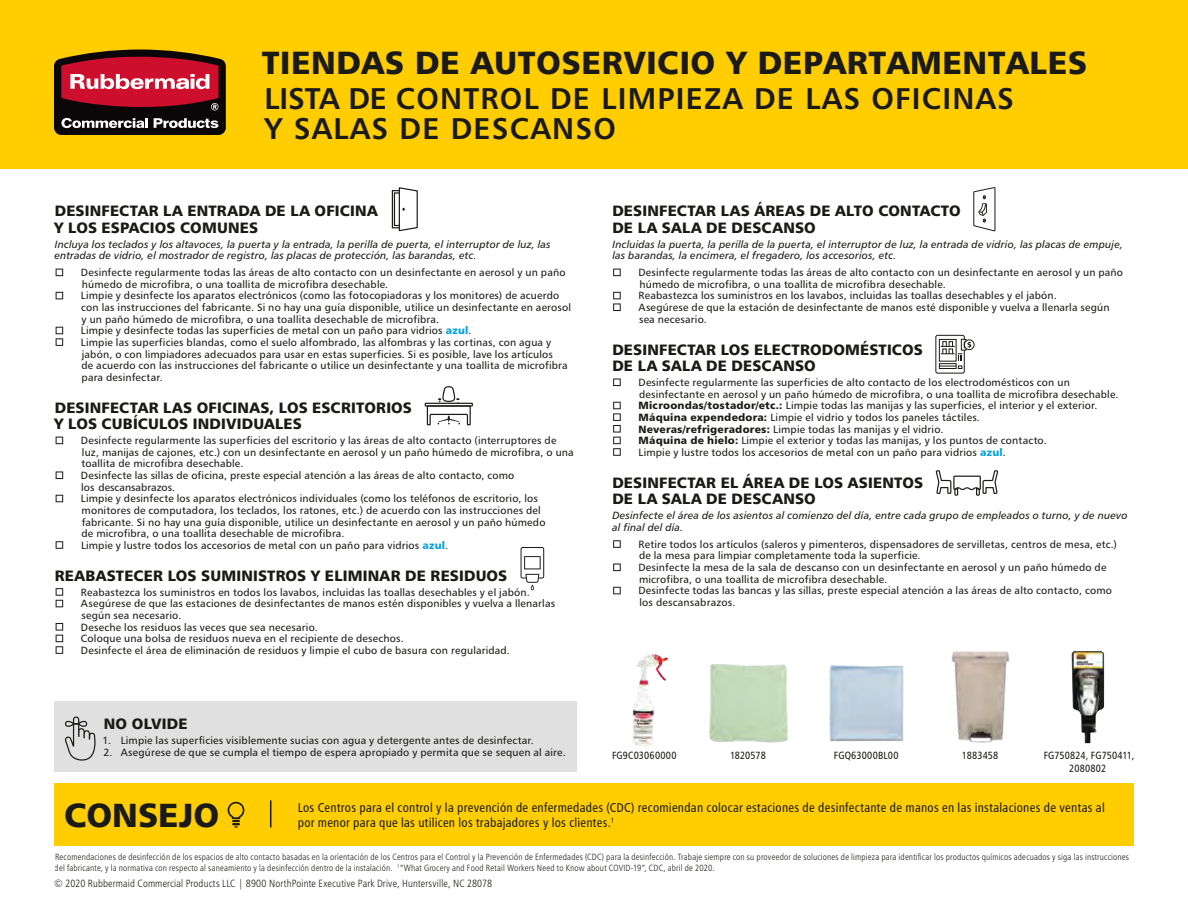
<style>
.page{position:relative;width:1188px;height:918px;background:#fff}
.page>*{position:absolute;margin:0;border:0;box-sizing:border-box;transform-origin:0 0}
.t1{font:33.45px "Humanist 777 BT Black B";color:#1a1a17}
.t2{font:32.1px "Humanist 777 BT Black B";letter-spacing:.02em;color:#1a1a17}
.t3{font:30px/30.3px "Humanist 777 BT Bold B";letter-spacing:.04em;color:#1a1a17}
.t4{font:15px/16.5px "Humanist 777 BT Black B";letter-spacing:.01em;color:#1a1a17}
.t5{font:12.75px/15.3px "Humanist 777 BT Roman Condensed B";letter-spacing:.02em;color:#1a1a17}
.t6{font:10.5px/11.6px "Humanist 777 BT Roman B";letter-spacing:.015em;color:#1a1a17}
.t7{font:10.5px/11.6px "Humanist 777 BT Italic B";letter-spacing:.015em;color:#1a1a17}
.t8{font:10.5px "Humanist 777 BT Light Condensed B";letter-spacing:.015em;color:#1a1a17}
.t9{font:10.5px/12.6px "Humanist 777 BT Roman Condensed B";letter-spacing:.015em;color:#1a1a17;text-align:center}
.t10{font:10.5px "Humanist 777 BT Roman Condensed B";letter-spacing:-.005em;color:#1a1a17}
.t11{font:9px/10.8px "Humanist 777 BT Light Condensed B";letter-spacing:.02em;color:#1a1a17}
.s1{font-family:"Humanist 777 BT Black B";color:#00a1e2}
.s2{font-family:"Humanist 777 BT Black B"}
</style>
<div class="page">
<svg style="left:56px;top:269px;width:7px;height:7px"></svg>
<svg style="left:56px;top:292px;width:7px;height:7px"></svg>
<svg style="left:56px;top:327px;width:7px;height:19px"></svg>
<svg style="left:56px;top:437px;width:7px;height:7px"></svg>
<svg style="left:56px;top:471px;width:7px;height:8px"></svg>
<svg style="left:56px;top:495px;width:7px;height:7px"></svg>
<svg style="left:56px;top:541px;width:7px;height:8px"></svg>
<svg style="left:56px;top:588px;width:7px;height:19px"></svg>
<svg style="left:56px;top:623px;width:7px;height:31px"></svg>
<svg style="left:613px;top:269px;width:8px;height:7px"></svg>
<svg style="left:613px;top:292px;width:8px;height:19px"></svg>
<svg style="left:613px;top:378px;width:8px;height:8px"></svg>
<svg style="left:613px;top:402px;width:8px;height:54px"></svg>
<svg style="left:613px;top:540px;width:8px;height:8px"></svg>
<svg style="left:613px;top:564px;width:8px;height:7px"></svg>
<svg style="left:613px;top:587px;width:8px;height:7px"></svg>
<div style="left:425px;top:403px;width:48px;height:4px;border:1px solid #1a1a17"></div>
<svg style="left:426px;top:386px;width:45px;height:39px"></svg>
<div style="left:0;top:0;width:1188px;height:169px;background:#ffcd00"></div>
<svg style="left:54px;top:50px;width:172px;height:85px;background:#822f34"></svg>
<img style="left:709px;top:664px;width:79px;height:79px">
<img style="left:829px;top:665px;width:75px;height:77px">
<img style="left:632px;top:653px;width:36px;height:93px">
<img style="left:951px;top:651px;width:59px;height:92px">
<img style="left:1071px;top:651px;width:33px;height:92px">
<div style="left:54px;top:784px;width:1080px;height:62px;background:#ffcd00"></div>
<div style="left:935px;top:335px;width:30px;height:39px;border:1px solid #1a1a17;border-radius:2px"></div>
<div style="left:964px;top:339px;width:11px;height:11px;border:1px solid #1a1a17;border-radius:50%"></div>
<svg style="left:939px;top:338px;width:32px;height:31px"></svg>
<div style="left:392px;top:190px;width:8px;height:38px;border:1px solid #1a1a17"></div>
<div style="left:394px;top:192px;width:6px;height:34px;border:1px solid #1a1a17"></div>
<svg style="left:398px;top:187px;width:20px;height:45px"></svg>
<svg style="left:973px;top:187px;width:23px;height:45px"></svg>
<svg style="left:936px;top:470px;width:62px;height:26px"></svg>
<svg style="left:520px;top:547px;width:25px;height:43px"></svg>
<div style="left:54px;top:701px;width:522px;height:71px;background:#dfe0df"></div>
<svg style="left:65px;top:717px;width:31px;height:44px"></svg>
<svg style="left:270px;top:800px;width:1px;height:27px"></svg>
<svg style="left:228px;top:802px;width:16px;height:26px"></svg>
<h2 class="t2" style="left:262px;top:42px;width:827px">TIENDAS DE AUTOSERVICIO Y DEPARTAMENTALES</h2>
<h3 class="t3" style="left:264px;top:83px;width:751px">LISTA DE CONTROL DE LIMPIEZA DE LAS OFICINAS<br>Y SALAS DE DESCANSO</h3>
<h3 class="t4" style="left:54px;top:202px;width:325px">DESINFECTAR LA ENTRADA DE LA OFICINA<br>Y LOS ESPACIOS COMUNES</h3>
<p class="t7" style="left:54px;top:238px;width:498px">Incluya los teclados y los altavoces, la puerta y la entrada, la perilla de puerta, el interruptor de luz, las entradas de vidrio, el mostrador de registro, las placas de protección, las barandas, etc.</p>
<p class="t6" style="left:81px;top:267px;width:492px">Desinfecte regularmente todas las áreas de alto contacto con un desinfectante en aerosol y un paño húmedo de microfibra, o una toallita de microfibra desechable.<br>Limpie y desinfecte los aparatos electrónicos (como las fotocopiadoras y los monitores) de acuerdo con las instrucciones del fabricante. Si no hay una guía disponible, utilice un desinfectante en aerosol y un paño húmedo de microfibra, o una toallita desechable de microfibra.<br>Limpie y desinfecte todas las superficies de metal con un paño para vidrios <span class="s1">azul</span>.<br>Limpie las superficies blandas, como el suelo alfombrado, las alfombras y las cortinas, con agua y jabón, o con limpiadores adecuados para usar en estas superficies. Si es posible, lave los artículos<br>de acuerdo con las instrucciones del fabricante o utilice un desinfectante y una toallita de microfibra para desinfectar.</p>
<h3 class="t4" style="left:54px;top:399px;width:359px">DESINFECTAR LAS OFICINAS, LOS ESCRITORIOS<br>Y LOS CUBÍCULOS INDIVIDUALES</h3>
<p class="t6" style="left:81px;top:435px;width:494px">Desinfecte regularmente las superficies del escritorio y las áreas de alto contacto (interruptores de luz, manijas de cajones, etc.) con un desinfectante en aerosol y un paño húmedo de microfibra, o una toallita de microfibra desechable.<br>Desinfecte las sillas de oficina, preste especial atención a las áreas de alto contacto, como<br>los descansabrazos.<br>Limpie y desinfecte los aparatos electrónicos individuales (como los teléfonos de escritorio, los monitores de computadora, los teclados, los ratones, etc.) de acuerdo con las instrucciones del fabricante. Si no hay una guía disponible, utilice un desinfectante en aerosol y un paño húmedo<br>de microfibra, o una toallita desechable de microfibra.<br>Limpie y lustre todos los accesorios de metal con un paño para vidrios <span class="s1">azul</span>.</p>
<h3 class="t4" style="left:55px;top:567px;width:454px">REABASTECER LOS SUMINISTROS Y ELIMINAR DE RESIDUOS</h3>
<p class="t6" style="left:81px;top:586px;width:476px">Reabastezca los suministros en todos los lavabos, incluidas las toallas desechables y el jabón.<br>Asegúrese de que las estaciones de desinfectantes de manos estén disponibles y vuelva a llenarlas según sea necesario.<br>Deseche los residuos las veces que sea necesario.<br>Coloque una bolsa de residuos nueva en el recipiente de desechos.<br>Desinfecte el área de eliminación de residuos y limpie el cubo de basura con regularidad.</p>
<h3 class="t4" style="left:104px;top:715px;width:85px">NO OLVIDE</h3>
<p class="t6" style="left:103px;top:734px;width:433px">1. Limpie las superficies visiblemente sucias con agua y detergente antes de desinfectar.</p>
<p class="t6" style="left:104px;top:746px;width:464px">2. Asegúrese de que se cumpla el tiempo de espera apropiado y permita que se sequen al aire.</p>
<h3 class="t4" style="left:612px;top:202px;width:350px">DESINFECTAR LAS ÁREAS DE ALTO CONTACTO<br>DE LA SALA DE DESCANSO</h3>
<p class="t7" style="left:612px;top:238px;width:512px">Incluidas la puerta, la perilla de la puerta, el interruptor de luz, la entrada de vidrio, las placas de empuje, las barandas, la encimera, el fregadero, los accesorios, etc.</p>
<p class="t6" style="left:639px;top:267px;width:486px">Desinfecte regularmente todas las áreas de alto contacto con un desinfectante en aerosol y un paño húmedo de microfibra, o una toallita de microfibra desechable.<br>Reabastezca los suministros en los lavabos, incluidas las toallas desechables y el jabón.<br>Asegúrese de que la estación de desinfectante de manos esté disponible y vuelva a llenarla según sea necesario.</p>
<h3 class="t4" style="left:612px;top:341px;width:312px">DESINFECTAR LOS ELECTRODOMÉSTICOS<br>DE LA SALA DE DESCANSO</h3>
<p class="t6" style="left:639px;top:376px;width:481px">Desinfecte regularmente las superficies de alto contacto de los electrodomésticos con un desinfectante en aerosol y un paño húmedo de microfibra, o una toallita de microfibra desechable.<br><span class="s2">Microondas/tostador/etc.:</span> Limpie todas las manijas y las superficies, el interior y el exterior.<br><span class="s2">Máquina expendedora:</span> Limpie el vidrio y todos los paneles táctiles.<br><span class="s2">Neveras/refrigeradores:</span> Limpie todas las manijas y el vidrio.<br><span class="s2">Máquina de hielo:</span> Limpie el exterior y todas las manijas, y los puntos de contacto.<br>Limpie y lustre todos los accesorios de metal con un paño para vidrios <span class="s1">azul</span>.</p>
<h3 class="t4" style="left:612px;top:474px;width:312px">DESINFECTAR EL ÁREA DE LOS ASIENTOS<br>DE LA SALA DE DESCANSO</h3>
<p class="t7" style="left:612px;top:510px;width:517px">Desinfecte el área de los asientos al comienzo del día, entre cada grupo de empleados o turno, y de nuevo al final del día.</p>
<p class="t6" style="left:639px;top:538px;width:480px">Retire todos los artículos (saleros y pimenteros, dispensadores de servilletas, centros de mesa, etc.) de la mesa para limpiar completamente toda la superficie.<br>Desinfecte la mesa de la sala de descanso con un desinfectante en aerosol y un paño húmedo de microfibra, o una toallita de microfibra desechable.<br>Desinfecte todas las bancas y las sillas, preste especial atención a las áreas de alto contacto, como los descansabrazos.</p>
<p class="t9" style="left:612px;top:749px;width:66px">FG9C03060000</p>
<p class="t10" style="left:730px;top:749px;width:37px">1820578</p>
<p class="t9" style="left:834px;top:749px;width:66px">FGQ63000BL00</p>
<p class="t9" style="left:962px;top:749px;width:38px">1883458</p>
<p class="t9" style="left:1044px;top:749px;width:92px">FG750824, FG750411,<br>2080802</p>
<h1 class="t1" style="left:64px;top:793px;width:157px">CONSEJO</h1>
<p class="t5" style="left:298px;top:800px;width:809px">Los Centros para el control y la prevención de enfermedades (CDC) recomiendan colocar estaciones de desinfectante de manos en las instalaciones de ventas al por menor para que las utilicen los trabajadores y los clientes.<sup>1</sup></p>
<p class="t11" style="left:55px;top:852px;width:1076px">Recomendaciones de desinfección de los espacios de alto contacto basadas en la orientación de los Centros para el Control y la Prevención de Enfermedades (CDC) para la desinfección. Trabaje siempre con su proveedor de soluciones de limpieza para identificar los productos químicos adecuados y siga las instrucciones del fabricante, y la normativa con respecto al saneamiento y la desinfección dentro de la instalación. <sup>1</sup>“What Grocery and Food Retail Workers Need to Know about COVID-19”, CDC, abril de 2020.</p>
<p class="t8" style="left:54px;top:877px;width:440px">© 2020 Rubbermaid Commercial Products LLC | 8900 NorthPointe Executive Park Drive, Huntersville, NC 28078</p>
</div>
